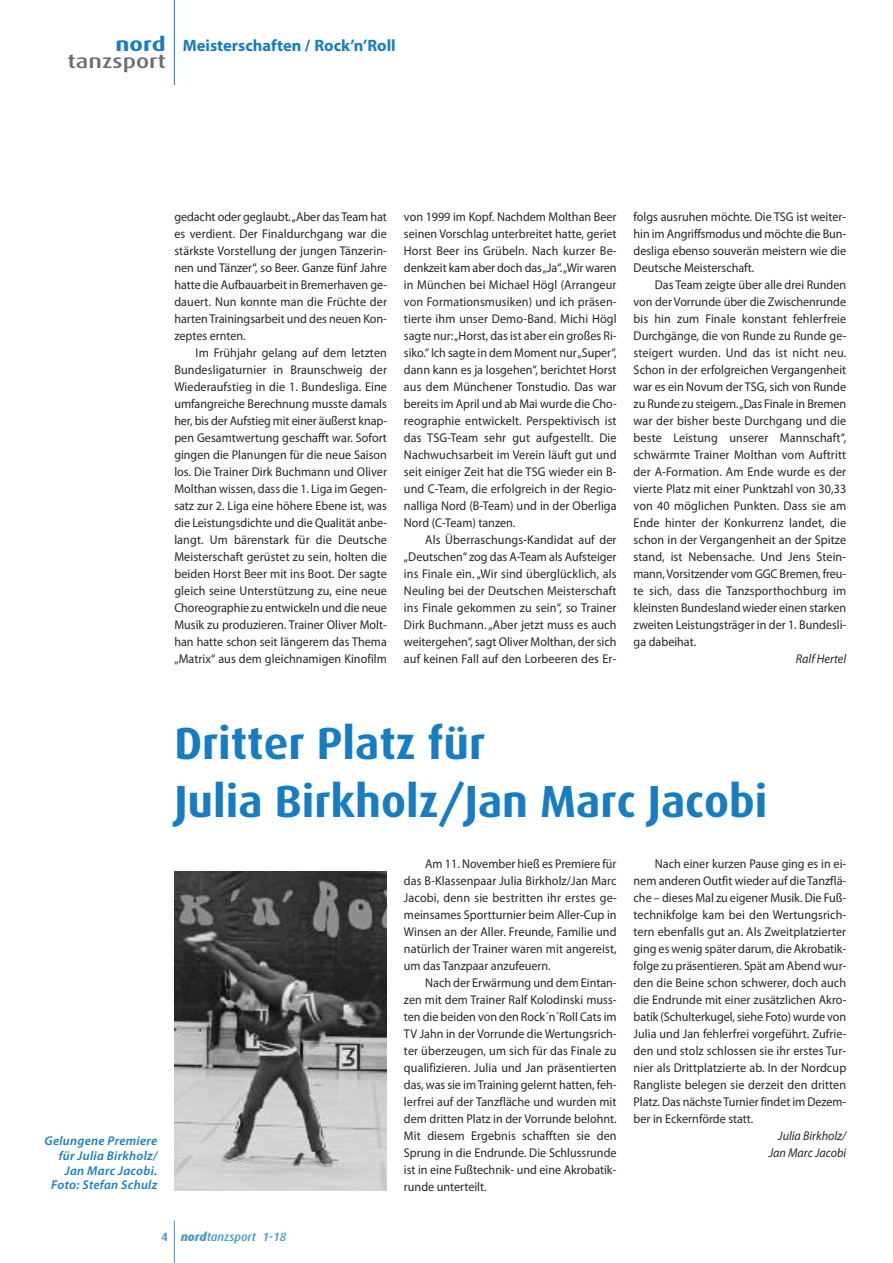
<style>
.page{position:relative;width:893px;height:1263px;background:#fff}
.page>*{position:absolute;margin:0;border:0;box-sizing:border-box;transform-origin:0 0}
.t1{font:700 45px/58.5px "Dax";color:#177dc2}
.t2{font:500 19.5px "Dax";color:#6c6d70;scale:1.25 1}
.t3{font:700 19.5px "Dax";color:#177dc2;scale:1.25 1}
.t4{font:700 16.5px "Myriad Pro";color:#177dc2}
.t5{font:12.75px/17px "Myriad Pro";color:#272526;text-align:justify;scale:.95 1}
.t6{font:italic 600 12.75px/14.9px "Myriad Pro";letter-spacing:.025em;color:#177dc2;text-align:right}
.t7{font:italic 12.75px/17px "Myriad Pro";color:#272526;text-align:right;scale:.95 1}
.t8{font:italic 500 12px "Dax";color:#4697ce}
.s1{font-weight:700;font-style:normal}
.s2{font-weight:800}
</style>
<div class="page">
<hr style="left:174px;top:1220px;width:1px;height:43px;background:#4697ce">
<hr style="left:174px;top:0;width:1px;height:85px;background:#177dc2">
<img style="left:174px;top:871px;width:213px;height:320px">
<h2 class="t3" style="left:116px;top:33px;width:42px">nord</h2>
<h2 class="t2" style="left:68px;top:50px;width:80px">tanzsport</h2>
<p class="t4" style="left:183px;top:39px;width:214px">Meisterschaften / Rock’n’Roll</p>
<p class="t5" style="left:174px;top:209px;width:226px">gedacht oder geglaubt.„Aber das Team hat es verdient. Der Finaldurchgang war die stärkste Vorstellung der jungen Tänzerin&shy;nen und Tänzer“, so Beer. Ganze fünf Jahre hatte die Aufbauarbeit in Bremerhaven ge&shy;dauert. Nun konnte man die Früchte der hartenTrainingsarbeit und des neuen Kon&shy;zeptes ernten.</p>
<p class="t5" style="left:174px;top:345px;width:226px;text-indent:21px">Im Frühjahr gelang auf dem letzten Bundesligaturnier in Braunschweig der Wiederaufstieg in die 1. Bundesliga. Eine umfangreiche Berechnung musste damals her, bis der Aufstieg mit einer äußerst knap&shy;pen Gesamtwertung geschafft war. Sofort gingen die Planungen für die neue Saison los. Die Trainer Dirk Buchmann und Oliver Molthan wissen, dass die 1. Liga im Gegen&shy;satz zur 2. Liga eine höhere Ebene ist, was die Leistungsdichte und die Qualität anbe&shy;langt. Um bärenstark für die Deutsche Meisterschaft gerüstet zu sein, holten die beiden Horst Beer mit ins Boot. Der sagte gleich seine Unterstützung zu, eine neue Choreographie zu entwickeln und die neue Musik zu produzieren. Trainer Oliver Molt&shy;han hatte schon seit längerem das Thema „Matrix“ aus dem gleichnamigen Kinofilm</p>
<p class="t5" style="left:404px;top:209px;width:225px">von 1999 im Kopf. Nachdem Molthan Beer seinen Vorschlag unterbreitet hatte, geriet Horst Beer ins Grübeln. Nach kurzer Be&shy;denkzeit kam aber doch das„Ja“.„Wir waren in München bei Michael Högl (Arrangeur von Formationsmusiken) und ich präsen&shy;tierte ihm unser Demo-Band. Michi Högl sagte nur:„Horst, das ist aber ein großes Ri&shy;siko.“ Ich sagte in dem Moment nur„Super“, dann kann es ja losgehen“, berichtet Horst aus dem Münchener Tonstudio. Das war bereits im April und ab Mai wurde die Cho&shy;reographie entwickelt. Perspektivisch ist das TSG-Team sehr gut aufgestellt. Die Nachwuchsarbeit im Verein läuft gut und seit einiger Zeit hat die TSG wieder ein B&shy;und C-Team, die erfolgreich in der Regio&shy;nalliga Nord (B-Team) und in der Oberliga Nord (C-Team) tanzen.</p>
<p class="t5" style="left:404px;top:533px;width:225px;text-indent:21px">Als Überraschungs-Kandidat auf der „Deutschen“ zog das A-Team als Aufsteiger ins Finale ein. „Wir sind überglücklich, als Neuling bei der Deutschen Meisterschaft ins Finale gekommen zu sein“, so Trainer Dirk Buchmann. „Aber jetzt muss es auch weitergehen“, sagt Oliver Molthan, der sich auf keinen Fall auf den Lorbeeren des Er-</p>
<p class="t5" style="left:634px;top:209px;width:225px">folgs ausruhen möchte. Die TSG ist weiter&shy;hin im Angriffsmodus und möchte die Bun&shy;desliga ebenso souverän meistern wie die Deutsche Meisterschaft.</p>
<p class="t5" style="left:634px;top:277px;width:226px;text-indent:21px">Das Team zeigte über alle drei Runden von der Vorrunde über die Zwischenrunde bis hin zum Finale konstant fehlerfreie Durchgänge, die von Runde zu Runde ge&shy;steigert wurden. Und das ist nicht neu.<br>Schon in der erfolgreichen Vergangenheit war es ein Novum der TSG, sich von Runde zu Runde zu steigern.„Das Finale in Bremen war der bisher beste Durchgang und die beste Leistung unserer Mannschaft“, schwärmte Trainer Molthan vom Auftritt der A-Formation. Am Ende wurde es der vierte Platz mit einer Punktzahl von 30,33 von 40 möglichen Punkten. Dass sie am Ende hinter der Konkurrenz landet, die schon in der Vergangenheit an der Spitze stand, ist Nebensache. Und Jens Stein&shy;mann,Vorsitzender vom GGC Bremen, freu&shy;te sich, dass die Tanzsporthochburg im kleinsten Bundesland wieder einen starken zweiten Leistungsträger in der 1. Bundesli&shy;ga dabeihat.</p>
<p class="t7" style="left:796px;top:652px;width:54px">Ralf Hertel</p>
<p class="t6" style="left:44px;top:1134px;width:114px">Gelungene Premiere für Julia Birkholz/<br>Jan Marc Jacobi.<br>Foto: Stefan Schulz</p>
<h1 class="t1" style="left:174px;top:714px;width:595px">Dritter Platz für<br>Julia Birkholz/Jan Marc Jacobi</h1>
<p class="t5" style="left:404px;top:856px;width:226px;text-indent:21px">Am 11. November hieß es Premiere für das B-Klassenpaar Julia Birkholz/Jan Marc Jacobi, denn sie bestritten ihr erstes ge&shy;meinsames Sportturnier beim Aller-Cup in Winsen an der Aller. Freunde, Familie und natürlich der Trainer waren mit angereist, um das Tanzpaar anzufeuern.</p>
<p class="t5" style="left:404px;top:975px;width:225px;text-indent:21px">Nach der Erwärmung und dem Eintan&shy;zen mit dem Trainer Ralf Kolodinski muss&shy;ten die beiden von den Rock´n´Roll Cats im TV Jahn in der Vorrunde die Wertungsrich&shy;ter überzeugen, um sich für das Finale zu qualifizieren. Julia und Jan präsentierten das, was sie imTraining gelernt hatten, feh&shy;lerfrei auf der Tanzfläche und wurden mit dem dritten Platz in der Vorrunde belohnt.<br>Mit diesem Ergebnis schafften sie den Sprung in die Endrunde. Die Schlussrunde ist in eine Fußtechnik- und eine Akrobatik&shy;runde unterteilt.</p>
<p class="t5" style="left:634px;top:856px;width:226px;text-indent:21px">Nach einer kurzen Pause ging es in ei&shy;nem anderen Outfit wieder auf die Tanzflä&shy;che – dieses Mal zu eigener Musik. Die Fuß&shy;technikfolge kam bei den Wertungsrich&shy;tern ebenfalls gut an. Als Zweitplatzierter ging es wenig später darum, die Akrobatik&shy;folge zu präsentieren. Spät am Abend wur&shy;den die Beine schon schwerer, doch auch die Endrunde mit einer zusätzlichen Akro&shy;batik (Schulterkugel, siehe Foto) wurde von Julia und Jan fehlerfrei vorgeführt. Zufrie&shy;den und stolz schlossen sie ihr erstes Tur&shy;nier als Drittplatzierte ab. In der Nordcup Rangliste belegen sie derzeit den dritten Platz. Das nächste Turnier findet im Dezem&shy;ber in Eckernförde statt.</p>
<p class="t7" style="left:769px;top:1128px;width:83px">Julia Birkholz/<br>Jan Marc Jacobi</p>
<p class="t8" style="left:161px;top:1230px;width:127px"><span class="s1">4</span> <span class="s2">nord</span>tanzsport 1-18</p>
</div>
